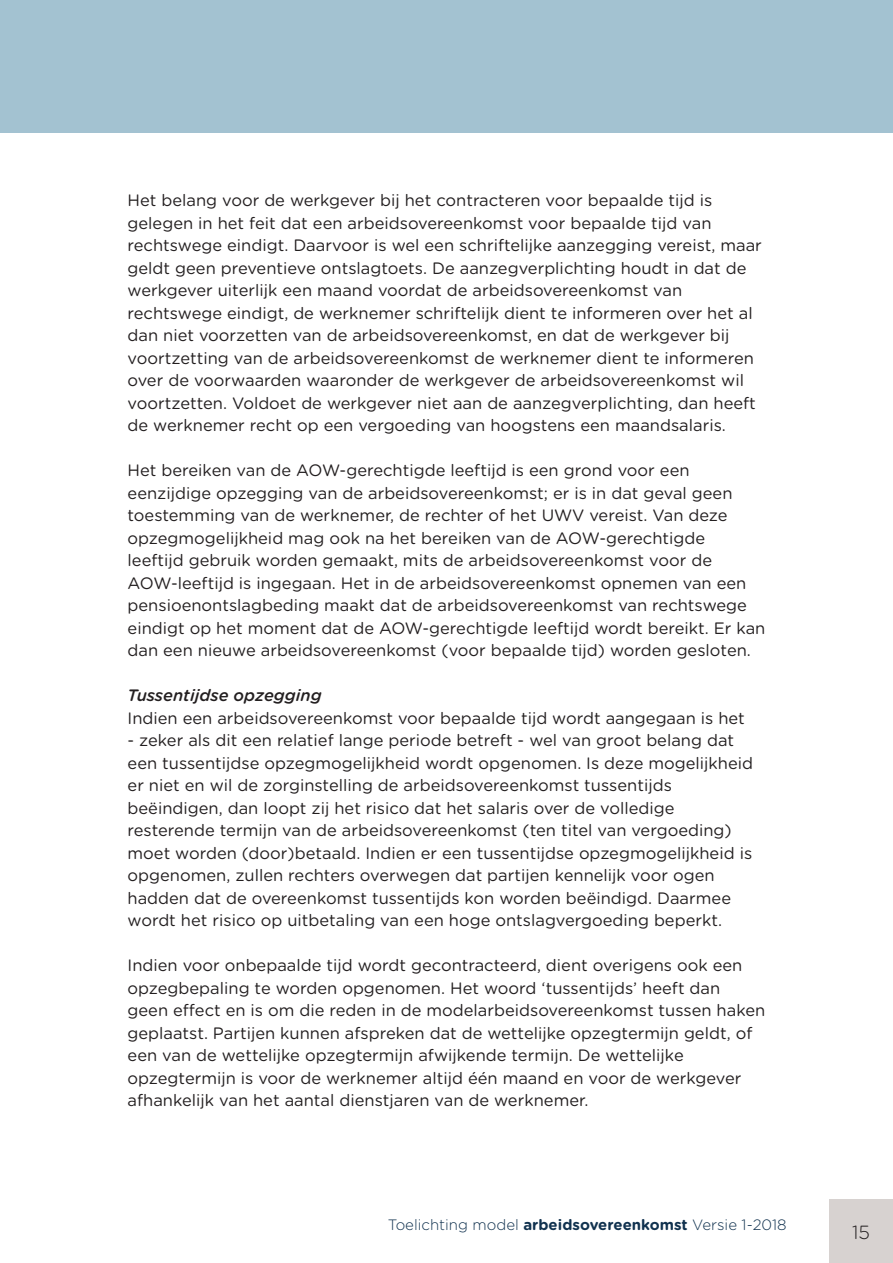
<style>
.page{position:relative;width:893px;height:1263px;background:#fff}
.page>*{position:absolute;margin:0;border:0;box-sizing:border-box;transform-origin:0 0}
.t1{font:300 19.05px "Gotham Rounded";color:#231f20}
._05_BROODTEKST{font:16.5px/22.5px "Gotham Rounded";color:#231f20}
.kop3{font:italic 500 16.5px "Gotham Rounded";color:#231f20}
.t2{font:300 15px "Gotham Rounded";color:#11324f}
.s1{font-weight:700}
</style>
<div class="page">
<div style="left:829px;top:1199px;width:64px;height:64px;background:#d7d2d0"></div>
<div style="left:0;top:0;width:893px;height:133px;background:#a3c2d1"></div>
<p class="_05_BROODTEKST" style="left:128px;top:188px;width:636px">Het belang voor de werkgever bij het contracteren voor bepaalde tijd is gelegen in het feit dat een arbeidsovereenkomst voor bepaalde tijd van rechtswege eindigt. Daarvoor is wel een schriftelijke aanzegging vereist, maar geldt geen preventieve ontslagtoets. De aanzegverplichting houdt in dat de werkgever uiterlijk een maand voordat de arbeidsovereenkomst van rechtswege eindigt, de werknemer schriftelijk dient te informeren over het al dan niet voorzetten van de arbeidsovereenkomst, en dat de werkgever bij voortzetting van de arbeidsovereenkomst de werknemer dient te informeren over de voorwaarden waaronder de werkgever de arbeidsovereenkomst wil voortzetten. Voldoet de werkgever niet aan de aanzegverplichting, dan heeft de werknemer recht op een vergoeding van hoogstens een maandsalaris.</p>
<p class="_05_BROODTEKST" style="left:128px;top:458px;width:639px">Het bereiken van de AOW-gerechtigde leeftijd is een grond voor een eenzijdige opzegging van de arbeidsovereenkomst; er is in dat geval geen toestemming van de werknemer, de rechter of het UWV vereist. Van deze opzegmogelijkheid mag ook na het bereiken van de AOW-gerechtigde leeftijd gebruik worden gemaakt, mits de arbeidsovereenkomst voor de AOW-leeftijd is ingegaan. Het in de arbeidsovereenkomst opnemen van een pensioenontslagbeding maakt dat de arbeidsovereenkomst van rechtswege eindigt op het moment dat de AOW-gerechtigde leeftijd wordt bereikt. Er kan dan een nieuwe arbeidsovereenkomst (voor bepaalde tijd) worden gesloten.</p>
<p class="kop3" style="left:128px;top:684px;width:196px">Tussentijdse opzegging</p>
<p class="_05_BROODTEKST" style="left:128px;top:706px;width:619px">Indien een arbeidsovereenkomst voor bepaalde tijd wordt aangegaan is het</p>
<p class="_05_BROODTEKST" style="left:128px;top:728px;width:627px">- zeker als dit een relatief lange periode betreft - wel van groot belang dat een tussentijdse opzegmogelijkheid wordt opgenomen. Is deze mogelijkheid er niet en wil de zorginstelling de arbeidsovereenkomst tussentijds beëindigen, dan loopt zij het risico dat het salaris over de volledige resterende termijn van de arbeidsovereenkomst (ten titel van vergoeding) moet worden (door)betaald. Indien er een tussentijdse opzegmogelijkheid is opgenomen, zullen rechters overwegen dat partijen kennelijk voor ogen hadden dat de overeenkomst tussentijds kon worden beëindigd. Daarmee wordt het risico op uitbetaling van een hoge ontslagvergoeding beperkt.</p>
<p class="_05_BROODTEKST" style="left:128px;top:953px;width:639px">Indien voor onbepaalde tijd wordt gecontracteerd, dient overigens ook een opzegbepaling te worden opgenomen. Het woord ‘tussentijds’ heeft dan<br>geen effect en is om die reden in de modelarbeidsovereenkomst tussen haken geplaatst. Partijen kunnen afspreken dat de wettelijke opzegtermijn geldt, of een van de wettelijke opzegtermijn afwijkende termijn. De wettelijke opzegtermijn is voor de werknemer altijd één maand en voor de werkgever afhankelijk van het aantal dienstjaren van de werknemer.</p>
<p class="t2" style="left:388px;top:1215px;width:400px">Toelichting model <span class="s1">arbeidsovereenkomst</span> Versie 1-2018</p>
<p class="t1" style="left:852px;top:1219px;width:19px">15</p>
</div>
